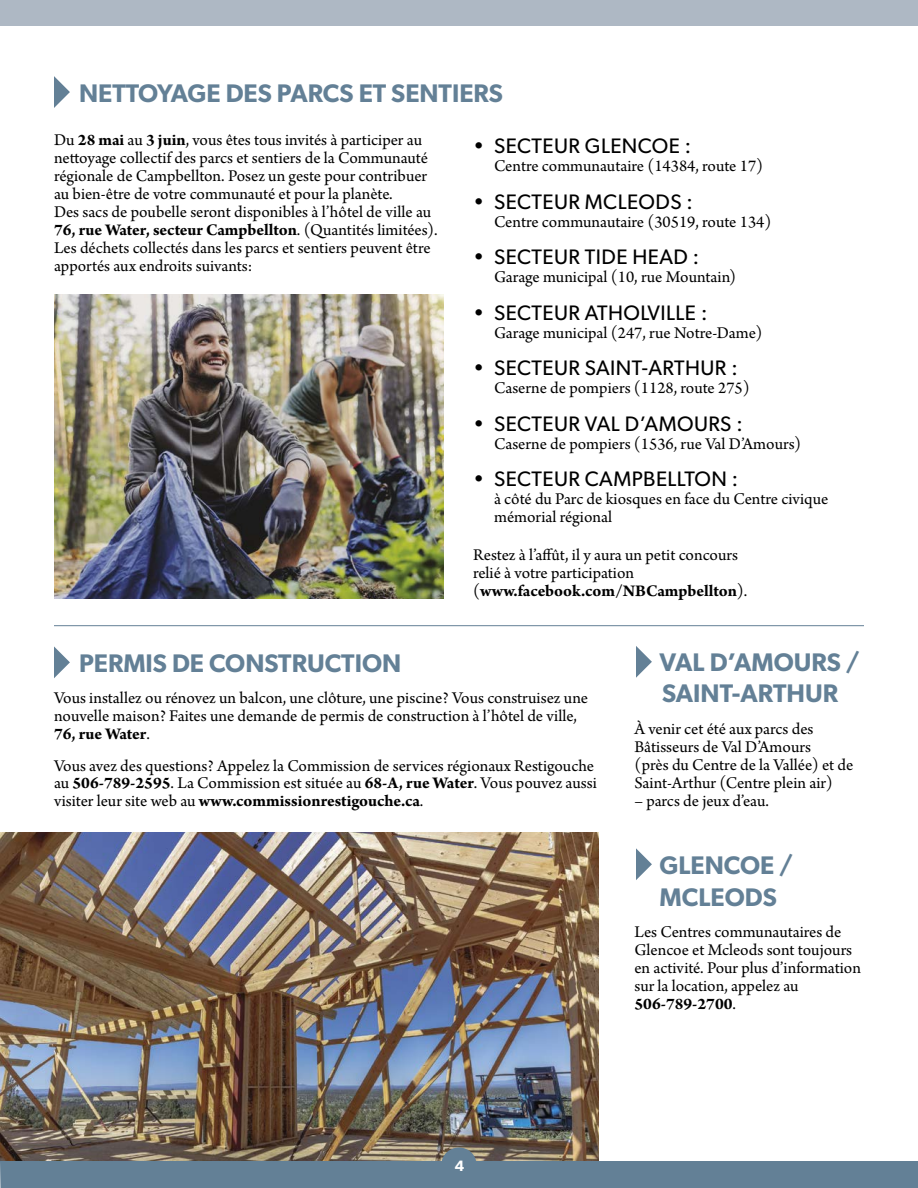
<style>
.page{position:relative;width:918px;height:1188px;background:#fff}
.page>*{position:absolute;margin:0;border:0;box-sizing:border-box;transform-origin:0 0}
.t1{font:600 25.5px/31.2px "Gibson";color:#638096}
.t2{font:21px "Gibson";letter-spacing:.02em;color:#000}
.t3{font:17.25px/18px "Arno Pro";color:#000}
.t4{font:600 15px "Gibson";color:#fff}
.s1{font-weight:700}
</style>
<div class="page">
<svg style="left:54px;top:76px;width:16px;height:32px"></svg>
<div style="left:0;top:0;width:918px;height:26px;background:#aeb8c4"></div>
<img style="left:0;top:832px;width:598px;height:329px">
<img style="left:54px;top:294px;width:389px;height:305px">
<svg style="left:54px;top:646px;width:16px;height:32px"></svg>
<hr style="left:54px;top:625px;width:810px;height:1px;background:#638096">
<div style="left:441px;top:1148px;width:35px;height:33px;background:#638096;border-radius:50%"></div>
<div style="left:0;top:1161px;width:918px;height:27px;background:#638096"></div>
<svg style="left:636px;top:646px;width:16px;height:32px"></svg>
<svg style="left:636px;top:848px;width:16px;height:32px"></svg>
<h1 class="t1" style="left:79px;top:77px;width:425px">NETTOYAGE DES PARCS ET SENTIERS</h1>
<p class="t3" style="left:54px;top:131px;width:385px">Du <span class="s1">28 mai</span> au <span class="s1">3 juin</span>, vous êtes tous invités à participer au nettoyage collectif des parcs et sentiers de la Communauté régionale de Campbellton. Posez un geste pour contribuer au bien-être de votre communauté et pour la planète.<br>Des sacs de poubelle seront disponibles à l’hôtel de ville au <span class="s1">76, rue Water, secteur Campbellton</span>. (Quantités limitées).<br>Les déchets collectés dans les parcs et sentiers peuvent être apportés aux endroits suivants:</p>
<p class="t2" style="left:473px;top:133px;width:220px">• SECTEUR GLENCOE :</p>
<p class="t3" style="left:494px;top:158px;width:271px">Centre communautaire (14384, route 17)</p>
<p class="t2" style="left:473px;top:189px;width:221px">• SECTEUR MCLEODS :</p>
<p class="t3" style="left:494px;top:213px;width:279px">Centre communautaire (30519, route 134)</p>
<p class="t2" style="left:473px;top:244px;width:228px">• SECTEUR TIDE HEAD :</p>
<p class="t3" style="left:494px;top:269px;width:244px">Garage municipal (10, rue Mountain)</p>
<p class="t2" style="left:473px;top:300px;width:236px">• SECTEUR ATHOLVILLE :</p>
<p class="t3" style="left:494px;top:324px;width:270px">Garage municipal (247, rue Notre-Dame)</p>
<p class="t2" style="left:473px;top:355px;width:266px">• SECTEUR SAINT-ARTHUR :</p>
<p class="t3" style="left:494px;top:380px;width:257px">Caserne de pompiers (1128, route 275)</p>
<p class="t2" style="left:473px;top:411px;width:271px">• SECTEUR VAL D’AMOURS :</p>
<p class="t3" style="left:494px;top:435px;width:309px">Caserne de pompiers (1536, rue Val D’Amours)</p>
<p class="t2" style="left:473px;top:466px;width:267px">• SECTEUR CAMPBELLTON :</p>
<p class="t3" style="left:494px;top:491px;width:336px">à côté du Parc de kiosques en face du Centre civique mémorial régional</p>
<p class="t3" style="left:473px;top:546px;width:276px">Restez à l’affût, il y aura un petit concours relié à votre participation (<span class="s1">www.facebook.com/NBCampbellton</span>).</p>
<h1 class="t1" style="left:79px;top:647px;width:324px">PERMIS DE CONSTRUCTION</h1>
<p class="t3" style="left:54px;top:690px;width:536px">Vous installez ou rénovez un balcon, une clôture, une piscine? Vous construisez une nouvelle maison? Faites une demande de permis de construction à l’hôtel de ville,<br><span class="s1">76, rue Water</span>.</p>
<p class="t3" style="left:54px;top:757px;width:544px">Vous avez des questions? Appelez la Commission de services régionaux Restigouche au <span class="s1">506-789-2595</span>. La Commission est située au <span class="s1">68-A, rue Water</span>. Vous pouvez aussi visiter leur site web au <span class="s1">www.commissionrestigouche.ca</span>.</p>
<h1 class="t1" style="left:660px;top:646px;width:202px">VAL D’AMOURS /<br>SAINT-ARTHUR</h1>
<p class="t3" style="left:635px;top:720px;width:220px">À venir cet été aux parcs des<br>Bâtisseurs de Val D’Amours<br>(près du Centre de la Vallée) et de<br>Saint-Arthur (Centre plein air)</p>
<p class="t3" style="left:635px;top:792px;width:136px">– parcs de jeux d’eau.</p>
<h1 class="t1" style="left:660px;top:849px;width:135px">GLENCOE /<br>MCLEODS</h1>
<p class="t3" style="left:635px;top:924px;width:228px">Les Centres communautaires de<br>Glencoe et Mcleods sont toujours en activité. Pour plus d’information sur la location, appelez au<br><span class="s1">506-789-2700</span>.</p>
<p class="t4" style="left:455px;top:1157px;width:11px">4</p>
</div>
